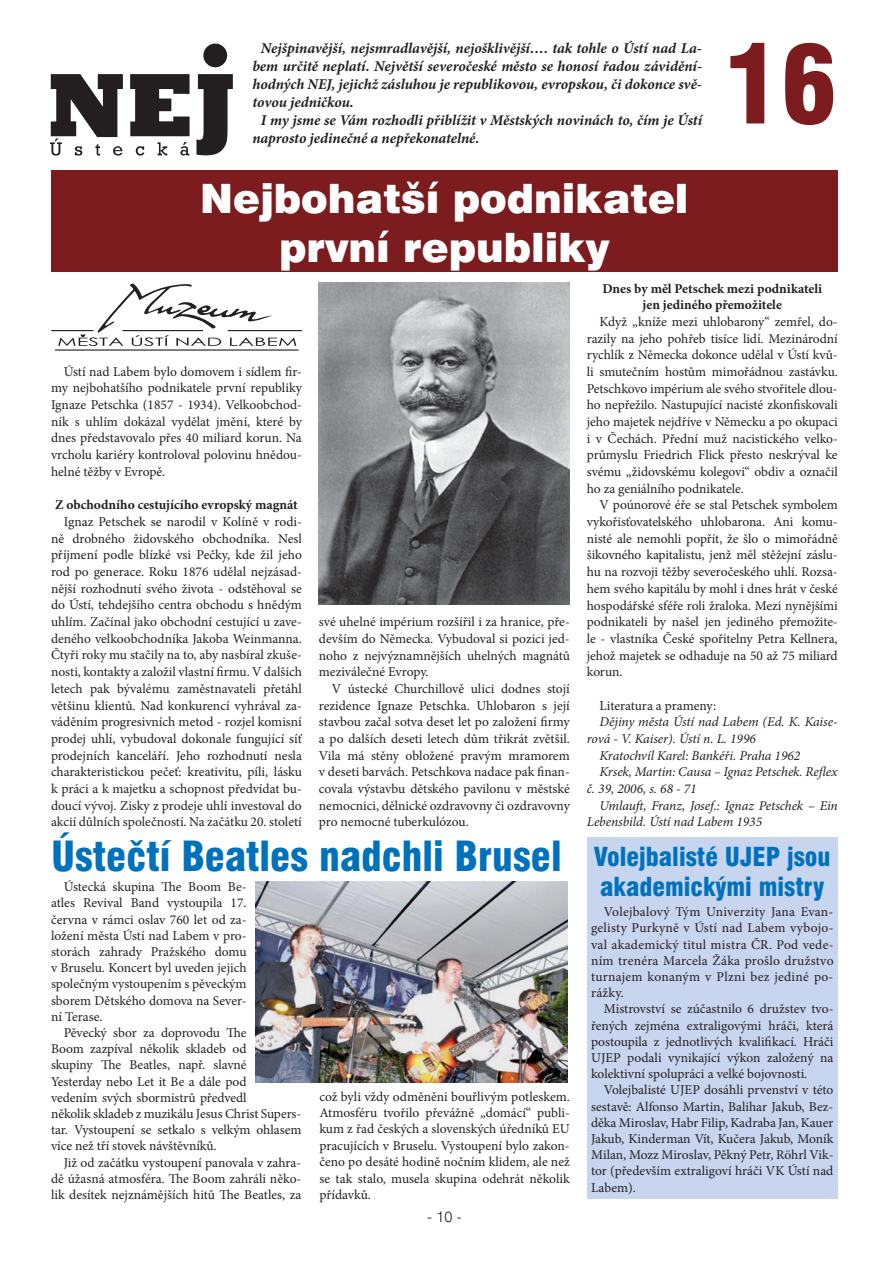
<style>
.page{position:relative;width:893px;height:1263px;background:#fff}
.page>*{position:absolute;margin:0;border:0;box-sizing:border-box;transform-origin:0 0}
.t1{font:900 condensed 106.5px "Swiss 721 AT";color:#7c1c1e}
.t2{font:900 condensed 40.5px "Swiss 721 AT";color:#0071bc}
.t3{font:900 40.5px/48.6px "Swiss 721 AT";color:#fff;text-align:center}
.t4{font:900 condensed 25.5px "Swiss 721 AT";color:#0071bc}
.t5{font:italic 700 15px "Minion Pro";letter-spacing:-.005em;color:#231f20}
.t6{font:300 15px "Swiss 721 AT";color:#231f20}
.t7{font:13.5px/16.6px "Minion Pro";letter-spacing:-.005em;color:#231f20;text-align:justify}
.t8{font:italic 13.5px "Minion Pro";letter-spacing:-.005em;color:#231f20}
.t9{font:700 13.5px/16.6px "Minion Pro";color:#231f20;text-align:center}
.s1{font-size:25.5px}
</style>
<div class="page">
<img style="left:50px;top:43px;width:197px;height:128px">
<div style="left:51px;top:171px;width:787px;height:101px;background:#7c1c1e"></div>
<hr style="left:51px;top:330px;width:42px;height:1px;background:#231f20">
<hr style="left:228px;top:330px;width:74px;height:1px;background:#231f20">
<hr style="left:55px;top:349px;width:244px;height:2px;background:#231f20">
<svg style="left:58px;top:283px;width:238px;height:63px"></svg>
<img style="left:319px;top:283px;width:251px;height:322px">
<img style="left:255px;top:881px;width:312px;height:201px">
<div style="left:587px;top:838px;width:251px;height:361px;background:#c7d5ee"></div>
<p class="t5" style="left:261px;top:42px;width:443px">Nejšpinavější, nejsmradlavější, nejošklivější…. tak tohle o Ústí nad La-</p>
<p class="t5" style="left:252px;top:60px;width:451px">bem určitě neplatí. Největší severočeské město se honosí řadou závidění-</p>
<p class="t5" style="left:252px;top:78px;width:451px">hodných NEJ, jejichž zásluhou je republikovou, evropskou, či dokonce svě-</p>
<p class="t5" style="left:252px;top:96px;width:103px">tovou jedničkou.</p>
<p class="t5" style="left:261px;top:114px;width:443px">I my jsme se Vám rozhodli přiblížit v Městských novinách to, čím je Ústí</p>
<p class="t5" style="left:252px;top:132px;width:229px">naprosto jedinečné a nepřekonatelné.</p>
<h2 class="t3" style="left:200px;top:176px;width:490px">Nejbohatší podnikatel první republiky</h2>
<h1 class="t1" style="left:723px;top:33px;width:116px">16</h1>
<p class="t7" style="left:51px;top:364px;width:252px;text-indent:13px">Ústí nad Labem bylo domovem i sídlem fir&shy;my nejbohatšího podnikatele první republiky Ignaze Petschka (1857 - 1934). Velkoobchod&shy;ník s uhlím dokázal vydělat jmění, které by dnes představovalo přes 40 miliard korun. Na vrcholu kariéry kontroloval polovinu hnědou&shy;helné těžby v Evropě.</p>
<p class="t9" style="left:55px;top:498px;width:244px">Z obchodního cestujícího evropský magnát</p>
<p class="t7" style="left:51px;top:514px;width:252px;text-indent:13px">Ignaz Petschek se narodil v Kolíně v rodi&shy;ně drobného židovského obchodníka. Nesl příjmení podle blízké vsi Pečky, kde žil jeho rod po generace. Roku 1876 udělal nejzásad&shy;nější rozhodnutí svého života - odstěhoval se do Ústí, tehdejšího centra obchodu s hnědým uhlím. Začínal jako obchodní cestující u zave&shy;deného velkoobchodníka Jakoba Weinmanna.<br>Čtyři roky mu stačily na to, aby nasbíral zkuše&shy;nosti, kontakty a založil vlastní firmu. V dalších letech pak bývalému zaměstnavateli přetáhl většinu klientů. Nad konkurencí vyhrával za&shy;váděním progresivních metod - rozjel komisní prodej uhlí, vybudoval dokonale fungující síť prodejních kanceláří. Jeho rozhodnutí nesla charakteristickou pečeť: kreativitu, píli, lásku k práci a k majetku a schopnost předvídat bu&shy;doucí vývoj. Zisky z prodeje uhlí investoval do akcií důlních společností. Na začátku 20. století</p>
<p class="t7" style="left:319px;top:615px;width:252px">své uhelné impérium rozšířil i za hranice, pře&shy;devším do Německa. Vybudoval si pozici jed&shy;noho z nejvýznamnějších uhelných magnátů meziválečné Evropy.</p>
<p class="t7" style="left:319px;top:681px;width:252px;text-indent:13px">V ústecké Churchillově ulici dodnes stojí rezidence Ignaze Petschka. Uhlobaron s její stavbou začal sotva deset let po založení firmy a po dalších deseti letech dům třikrát zvětšil.<br>Vila má stěny obložené pravým mramorem v deseti barvách. Petschkova nadace pak finan&shy;covala výstavbu dětského pavilonu v městské nemocnici, dělnické ozdravovny či ozdravovny pro nemocné tuberkulózou.</p>
<p class="t9" style="left:602px;top:281px;width:221px">Dnes by měl Petschek mezi podnikateli jen jediného přemožitele</p>
<p class="t7" style="left:587px;top:314px;width:252px;text-indent:13px">Když „kníže mezi uhlobarony“ zemřel, do&shy;razily na jeho pohřeb tisíce lidí. Mezinárodní rychlík z Německa dokonce udělal v Ústí kvů&shy;li smutečním hostům mimořádnou zastávku.<br>Petschkovo impérium ale svého stvořitele dlou&shy;ho nepřežilo. Nastupující nacisté zkonfiskovali jeho majetek nejdříve v Německu a po okupaci i v Čechách. Přední muž nacistického velko&shy;průmyslu Friedrich Flick přesto neskrýval ke svému „židovskému kolegovi“ obdiv a označil ho za geniálního podnikatele.</p>
<p class="t7" style="left:587px;top:498px;width:252px;text-indent:13px">V poúnorové éře se stal Petschek symbolem vykořisťovatelského uhlobarona. Ani komu&shy;nisté ale nemohli popřít, že šlo o mimořádně šikovného kapitalistu, jenž měl stěžejní záslu&shy;hu na rozvoji těžby severočeského uhlí. Rozsa&shy;hem svého kapitálu by mohl i dnes hrát v české hospodářské sféře roli žraloka. Mezi nynějšími podnikateli by našel jen jediného přemožite&shy;le - vlastníka České spořitelny Petra Kellnera, jehož majetek se odhaduje na 50 až 75 miliard korun.</p>
<p class="t7" style="left:600px;top:698px;width:118px">Literatura a prameny:</p>
<p class="t8" style="left:600px;top:717px;width:240px">Dějiny města Ústí nad Labem (Ed. K. Kaise-</p>
<p class="t8" style="left:587px;top:733px;width:171px">rová - V. Kaiser). Ústí n. L. 1996</p>
<p class="t8" style="left:600px;top:750px;width:202px">Kratochvíl Karel: Bankéři. Praha 1962</p>
<p class="t8" style="left:600px;top:767px;width:240px">Krsek, Martin: Causa – Ignaz Petschek. Reflex</p>
<p class="t8" style="left:587px;top:783px;width:111px">č. 39, 2006, s. 68 - 71</p>
<p class="t8" style="left:600px;top:800px;width:240px">Umlauft, Franz, Josef.: Ignaz Petschek – Ein</p>
<p class="t8" style="left:587px;top:817px;width:177px">Lebensbild. Ústí nad Labem 1935</p>
<h2 class="t2" style="left:51px;top:836px;width:781px">Ústečtí Beatles nadchli Brusel <span class="s1">Volejbalisté UJEP jsou</span></h2>
<h3 class="t4" style="left:600px;top:875px;width:225px">akademickými mistry</h3>
<p class="t7" style="left:591px;top:905px;width:244px;line-height:16.2px;text-indent:13px">Volejbalový Tým Univerzity Jana Evan&shy;gelisty Purkyně v Ústí nad Labem vybojo&shy;val akademický titul mistra ČR. Pod vede&shy;ním trenéra Marcela Žáka prošlo družstvo turnajem konaným v Plzni bez jediné po&shy;rážky.</p>
<p class="t7" style="left:591px;top:1002px;width:244px;line-height:16.2px;text-indent:13px">Mistrovství se zúčastnilo 6 družstev tvo&shy;řených zejména extraligovými hráči, která postoupila z jednotlivých kvalifikací. Hráči UJEP podali vynikající výkon založený na kolektivní spolupráci a velké bojovnosti.</p>
<p class="t7" style="left:591px;top:1083px;width:244px;line-height:16.2px;text-indent:13px">Volejbalisté UJEP dosáhli prvenství v této sestavě: Alfonso Martin, Balihar Jakub, Bez&shy;děka Miroslav, Habr Filip, Kadraba Jan, Kauer Jakub, Kinderman Vít, Kučera Jakub, Moník Milan, Mozz Miroslav, Pěkný Petr, Röhrl Vik&shy;tor (především extraligoví hráči VK Ústí nad Labem).</p>
<p class="t7" style="left:51px;top:880px;width:197px;line-height:16.2px;text-indent:13px">Ústecká skupina The Boom Be&shy;atles Revival Band vystoupila 17. června v rámci oslav 760 let od za&shy;ložení města Ústí nad Labem v pro&shy;storách zahrady Pražského domu v Bruselu. Koncert byl uveden jejich společným vystoupením s pěveckým sborem Dětského domova na Sever&shy;ní Terase.</p>
<p class="t7" style="left:51px;top:1026px;width:252px;line-height:16.2px;text-align:left;text-indent:13px">Pěvecký sbor za doprovodu The<br>Boom zazpíval několik skladeb od<br>skupiny The Beatles, např. slavné<br>Yesterday nebo Let it Be a dále pod<br>vedením svých sbormistrů předvedl<br>několik skladeb z muzikálu Jesus Christ Supers&shy;tar. Vystoupení se setkalo s velkým ohlasem více než tří stovek návštěvníků.</p>
<p class="t7" style="left:51px;top:1155px;width:252px;line-height:16.2px;text-indent:13px">Již od začátku vystoupení panovala v zahra&shy;dě úžasná atmosféra. The Boom zahráli něko&shy;lik desítek nejznámějších hitů The Beatles, za</p>
<p class="t7" style="left:319px;top:1089px;width:252px">což byli vždy odměněni bouřlivým potleskem.<br>Atmosféru tvořilo převážně „domácí“ publi&shy;kum z řad českých a slovenských úředníků EU pracujících v Bruselu. Vystoupení bylo zakon&shy;čeno po desáté hodině nočním klidem, ale než se tak stalo, musela skupina odehrát několik přídavků.</p>
<p class="t6" style="left:427px;top:1209px;width:36px">- 10 -</p>
</div>
